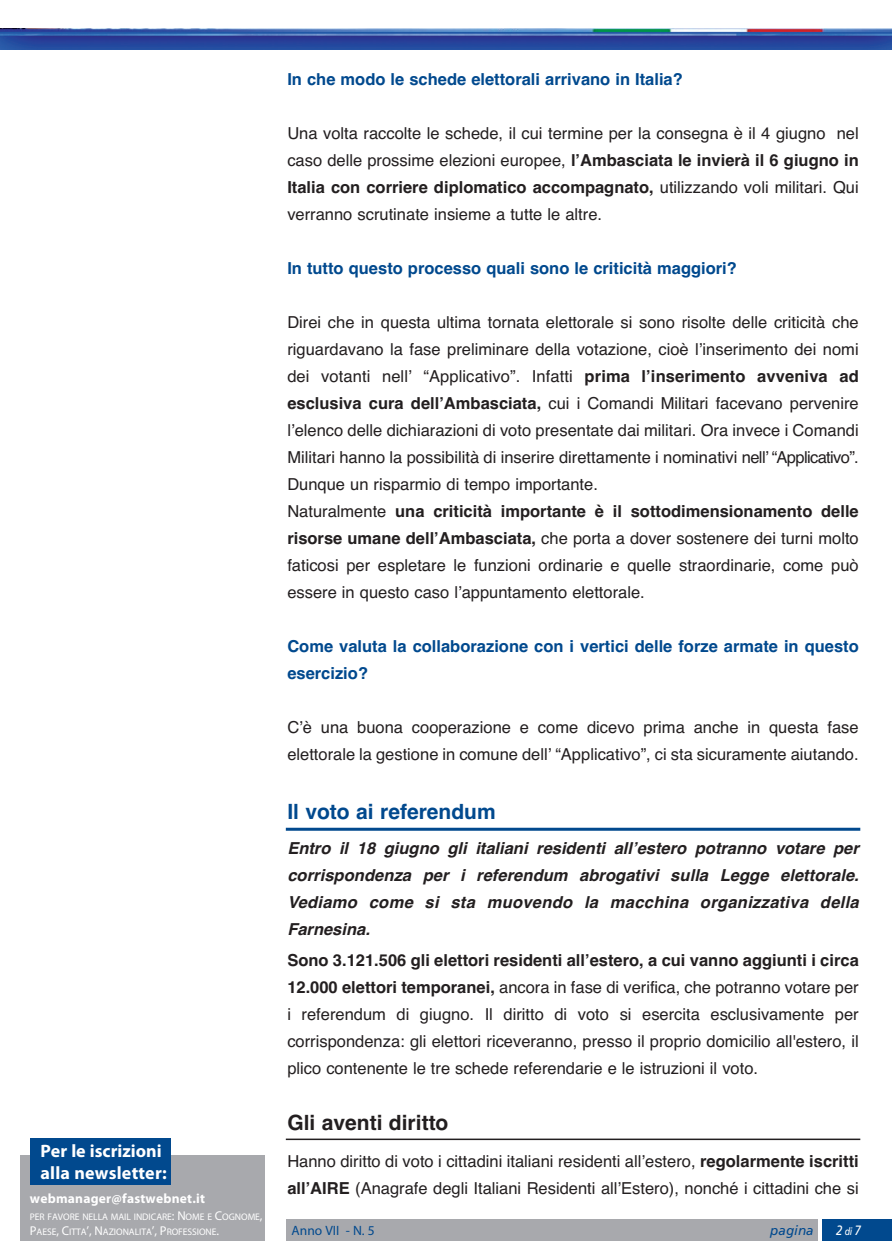
<style>
.page{position:relative;width:892px;height:1258px;background:#fff}
.page>*{position:absolute;margin:0;border:0;box-sizing:border-box;transform-origin:0 0}
.t1{font:700 21px "Helvetica";color:#01498e}
.t2{font:700 21px "Helvetica";color:#231f20}
.t3{font:700 18px/21.6px "Myriad Pro";letter-spacing:.005em;color:#fff}
.t4{font:16.5px/27px "Helvetica";color:#231f20}
.t5{font:italic 700 16.5px/27px "Helvetica";letter-spacing:.02em;color:#231f20;text-align:justify}
.t6{font:700 16.5px/27px "Helvetica";color:#01498e}
.t7{font:700 13.5px "Myriad Pro";letter-spacing:.015em;color:#fff}
.t8{font:13.5px "Myriad Pro";color:#01498e}
.t9{font:italic 13.5px "Frutiger";color:#01498e}
.t10{font:italic 13.5px "Frutiger";color:#fff;scale:.85 1}
.t11{font:9.6px/15px "Myriad Pro";letter-spacing:-.005em;color:#fff}
.s1{font-size:12.75px}
.s2{font-weight:700}
.s3{font-size:10.5px}
</style>
<div class="page">
<div style="left:286px;top:1219px;width:531px;height:21px;background:#a8a9ad"></div>
<div style="left:821px;top:1219px;width:70px;height:21px;background:#01498e"></div>
<img style="left:0;top:28px;width:891px;height:21px">
<hr style="left:286px;top:828px;width:574px;height:3px;background:#01498e">
<hr style="left:286px;top:1138px;width:574px;height:2px;background:#231f20">
<div style="left:20px;top:1155px;width:244px;height:85px;background:#a8a9ad"></div>
<div style="left:30px;top:1138px;width:141px;height:47px;background:#01498e"></div>
<p class="t3" style="left:40px;top:1140px;width:128px">Per le iscrizioni alla newsletter:</p>
<p class="t7" style="left:30px;top:1190px;width:177px">webmanager@fastwebnet.it</p>
<p class="t11" style="left:30px;top:1209px;width:234px">PER FAVORE NELLA MAIL INDICARE<span class="s1">: N</span>OME E <span class="s1">C</span>OGNOME<span class="s1">,<br>P</span>AESE<span class="s1">, C</span>ITTA<span class="s1">’, N</span>AZIONALITA<span class="s1">’, P</span>ROFESSIONE<span class="s1">.</span></p>
<p class="t6" style="left:287px;top:67px;width:397px">In che modo le schede elettorali arrivano in Italia?</p>
<p class="t4" style="left:287px;top:121px;width:573px;text-align:justify">Una volta raccolte le schede, il cui termine per la consegna è il 4 giugno nel caso delle prossime elezioni europee, <span class="s2">lʼAmbasciata le invierà il 6 giugno in Italia con corriere diplomatico accompagnato,</span> utilizzando voli militari. Qui verranno scrutinate insieme a tutte le altre.</p>
<p class="t6" style="left:287px;top:256px;width:451px">In tutto questo processo quali sono le criticità maggiori?</p>
<p class="t4" style="left:287px;top:310px;width:573px">Direi che in questa ultima tornata elettorale si sono risolte delle criticità che riguardavano la fase preliminare della votazione, cioè lʼinserimento dei nomi dei votanti nellʼ “Applicativo”. Infatti <span class="s2">prima lʼinserimento avveniva ad esclusiva cura dellʼAmbasciata,</span> cui i Comandi Militari facevano pervenire lʼelenco delle dichiarazioni di voto presentate dai militari. Ora invece i Comandi Militari hanno la possibilità di inserire direttamente i nominativi nellʼ “Applicativo”.<br>Dunque un risparmio di tempo importante.<br>Naturalmente <span class="s2">una criticità importante è il sottodimensionamento delle risorse umane dellʼAmbasciata,</span> che porta a dover sostenere dei turni molto faticosi per espletare le funzioni ordinarie e quelle straordinarie, come può essere in questo caso lʼappuntamento elettorale.</p>
<p class="t6" style="left:287px;top:634px;width:573px">Come valuta la collaborazione con i vertici delle forze armate in questo esercizio?</p>
<p class="t4" style="left:287px;top:715px;width:572px">Cʼè una buona cooperazione e come dicevo prima anche in questa fase elettorale la gestione in comune dellʼ “Applicativo”, ci sta sicuramente aiutando.</p>
<p class="t1" style="left:287px;top:804px;width:210px">Il voto ai referendum</p>
<p class="t5" style="left:287px;top:836px;width:573px">Entro il 18 giugno gli italiani residenti allʼestero potranno votare per corrispondenza per i referendum abrogativi sulla Legge elettorale.<br>Vediamo come si sta muovendo la macchina organizzativa della Farnesina.</p>
<p class="t4" style="left:287px;top:949px;width:573px;text-align:justify"><span class="s2">Sono 3.121.506 gli elettori residenti allʼestero, a cui vanno aggiunti i circa 12.000 elettori temporanei,</span> ancora in fase di verifica, che potranno votare per i referendum di giugno. Il diritto di voto si esercita esclusivamente per corrispondenza: gli elettori riceveranno, presso il proprio domicilio all'estero, il plico contenente le tre schede referendarie e le istruzioni il voto.</p>
<p class="t2" style="left:287px;top:1115px;width:163px">Gli aventi diritto</p>
<p class="t4" style="left:287px;top:1149px;width:573px">Hanno diritto di voto i cittadini italiani residenti allʼestero, <span class="s2">regolarmente iscritti allʼAIRE</span> (Anagrafe degli Italiani Residenti allʼEstero), nonché i cittadini che si</p>
<p class="t8" style="left:291px;top:1225px;width:85px">Anno VII - N. 5</p>
<p class="t9" style="left:770px;top:1224px;width:45px">pagina</p>
<p class="t10" style="left:835px;top:1224px;width:31px">2 <span class="s3">di</span> 7</p>
</div>
